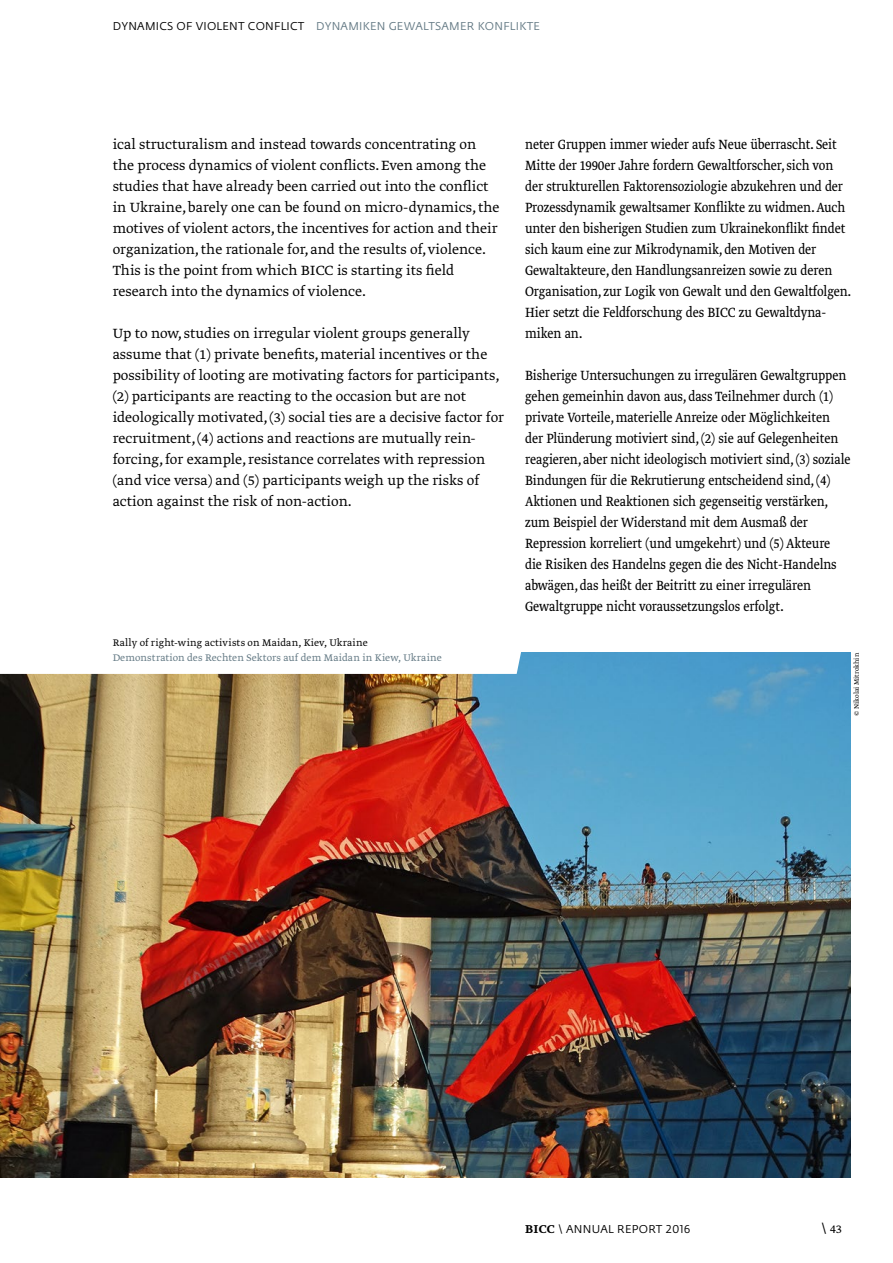
<style>
.page{position:relative;width:893px;height:1263px;background:#fff}
.page>*{position:absolute;margin:0;border:0;box-sizing:border-box;transform-origin:0 0}
._03_copytext_DEU{font:15.75px/21px "Greta Txt Nar Pro Lig";letter-spacing:-.005em;color:#000}
._03_copytext_ENG{font:300 15.75px/21px "Greta Text Pro";color:#000}
.t1{font:300 13.5px "Greta Text Pro";color:#000}
._03_bildlegende_o_D{font:300 11.25px "Greta Text Pro";letter-spacing:.015em;color:#637984}
.t2{font:11.25px "Fedra Sans Alt Pro";letter-spacing:.02em;color:#637984}
._03_bildlegende_o_EN{font:300 11.25px "Greta Text Pro";letter-spacing:.02em;color:#000}
.t3{font:11.25px "Fedra Sans Alt Pro";letter-spacing:.02em;color:#000}
.t4{font:300 7.5px "Greta Text Pro";color:#000}
.s1{color:#000}
.s2{font-family:"Greta Text Pro";font-weight:500;font-size:13.5px}
.s3{font-family:"Fedra Sans Alt Pro";font-weight:400}
</style>
<div class="page">
<img style="left:0;top:653px;width:850px;height:525px">
<svg style="left:0;top:652px;width:525px;height:22px"></svg>
<p class="t2" style="left:113px;top:18px;width:429px"><span class="s1">DYNAMICS OF VIOLENT CONFLICT</span> DYNAMIKEN GEWALTSAMER KONFLIKTE</p>
<p class="_03_copytext_ENG" style="left:113px;top:134px;width:388px">ical structuralism and instead towards concentrating on the process dynamics of violent conflicts. Even among the studies that have already been carried out into the conflict in Ukraine, barely one can be found on micro-dynamics, the motives of violent actors, the incentives for action and their organization, the rationale for, and the results of, violence.<br>This is the point from which BICC is starting its field research into the dynamics of violence.</p>
<p class="_03_copytext_ENG" style="left:113px;top:323px;width:393px">Up to now, studies on irregular violent groups generally assume that (1) private benefits, material incentives or the possibility of looting are motivating factors for participants, (2) participants are reacting to the occasion but are not ideologically motivated, (3) social ties are a decisive factor for recruitment, (4) actions and reactions are mutually rein&shy;forcing, for example, resistance correlates with repression (and vice versa) and (5) participants weigh up the risks of action against the risk of non-action.</p>
<p class="_03_copytext_DEU" style="left:525px;top:134px;width:328px">neter Gruppen immer wieder aufs Neue überrascht. Seit Mitte der 1990er Jahre fordern Gewaltforscher, sich von der strukturellen Faktorensoziologie abzukehren und der Prozessdynamik gewaltsamer Konflikte zu widmen. Auch unter den bisherigen Studien zum Ukrainekonflikt findet sich kaum eine zur Mikrodynamik, den Motiven der Gewaltakteure, den Handlungsanreizen sowie zu deren Organisation, zur Logik von Gewalt und den Gewaltfolgen.<br>Hier setzt die Feldforschung des BICC zu Gewaltdyna&shy;miken an.</p>
<p class="_03_copytext_DEU" style="left:525px;top:365px;width:327px">Bisherige Untersuchungen zu irregulären Gewaltgruppen gehen gemeinhin davon aus, dass Teilnehmer durch (1) private Vorteile, materielle Anreize oder Möglichkeiten der Plünderung motiviert sind, (2) sie auf Gelegenheiten reagieren, aber nicht ideologisch motiviert sind, (3) soziale Bindungen für die Rekrutierung entscheidend sind, (4)<br>Aktionen und Reaktionen sich gegenseitig verstärken, zum Beispiel der Widerstand mit dem Ausmaß der Repression korreliert (und umgekehrt) und (5) Akteure die Risiken des Handelns gegen die des Nicht-Handelns abwägen, das heißt der Beitritt zu einer irregulären Gewaltgruppe nicht voraussetzungslos erfolgt.</p>
<p class="_03_bildlegende_o_EN" style="left:113px;top:636px;width:256px">Rally of right-wing activists on Maidan, Kiev, Ukraine</p>
<p class="_03_bildlegende_o_D" style="left:113px;top:651px;width:331px">Demonstration des Rechten Sektors auf dem Maidan in Kiew, Ukraine</p>
<p class="t4" style="left:852px;top:716px;width:65px;rotate:-90deg">© Nikolai Mitrokhin</p>
<p class="t3" style="left:525px;top:1221px;width:167px"><span class="s2">BICC</span> \ ANNUAL REPORT 2016</p>
<p class="t1" style="left:821px;top:1221px;width:22px"><span class="s3">\</span> 43</p>
</div>
